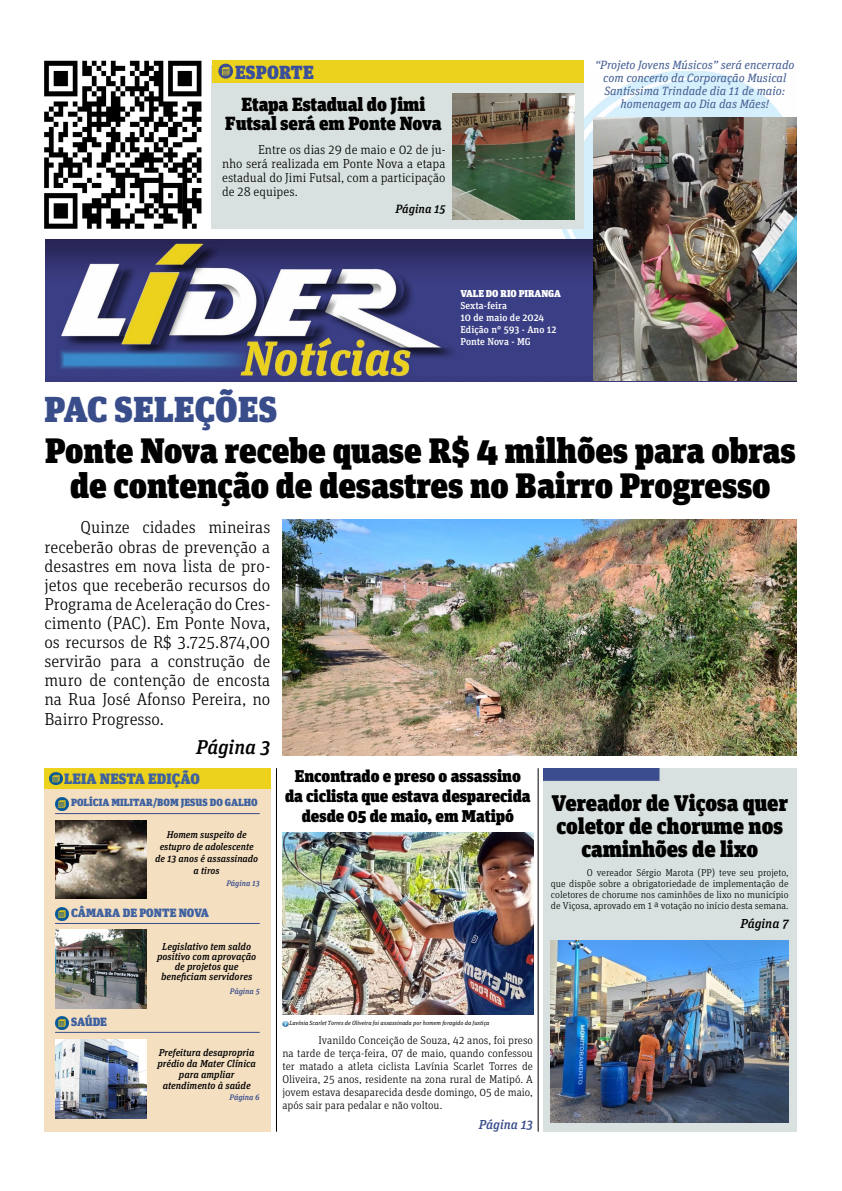
<style>
.page{position:relative;width:842px;height:1191px;background:#fff}
.page>*{position:absolute;margin:0;border:0;box-sizing:border-box;transform-origin:0 0}
.t1{font:900 36px "Unit Slab Pro";letter-spacing:.01em;color:#394d8b}
.t2{font:900 35.3px/35px "Unit Slab Pro";color:#000;text-align:center}
.t3{font:900 22.6px/23px "Unit Slab Pro";color:#000;text-align:center}
.t4{font:italic 500 20px "Unit Slab Pro";color:#000}
.t5{font:900 19px/19px "Unit Slab Pro";letter-spacing:-.005em;color:#000;text-align:center}
.t6{font:900 19px "Unit Slab Pro";letter-spacing:.01em;color:#3c4f9a}
.t7{font:300 17.4px/19.1px "Unit Slab Pro";color:#000;text-align:justify}
.t8{font:900 17px/20px "Unit Slab Pro";color:#000;text-align:center}
.t9{font:900 15px "Unit Slab Pro";letter-spacing:.01em;color:#3e61a0}
.t10{font:300 13px/14px "Unit Slab Pro";color:#000;text-align:justify}
.t11{font:italic 500 13px "Unit Slab Pro";color:#394d8b}
.t12{font:italic 500 13px "Unit Slab Pro";color:#000}
.t13{font:italic 12px/13px "Unit Slab Pro";color:#425c92;text-align:center}
.t14{font:900 12px "Unit Slab Pro";color:#3e61a0}
.t15{font:italic 500 12px "Unit Slab Pro";color:#000}
.t16{font:300 11.2px/13px "Unit Slab Pro";color:#000;text-align:justify}
.t17{font:900 10.4px "Unit Slab Pro";color:#3e61a0}
.t18{font:300 10px/11px "Unit Slab Pro";color:#000;text-align:justify}
.t19{font:italic 500 10px/11px "Unit Slab Pro";color:#000;text-align:center}
.t20{font:500 10px/12px "Unit Slab Pro";color:#fff}
.t21{font:900 10px "Unit Slab Pro";color:#fff}
.t22{font:italic 500 9.8px/11.8px "Unit Slab Pro";color:#000;text-align:center}
.t23{font:italic 500 8px "Unit Slab Pro";color:#394d8b}
.t24{font:italic 6px "Unit Slab Pro";color:#000}
</style>
<div class="page">
<img style="left:562px;top:71px;width:235px;height:168px">
<img style="left:45px;top:239px;width:752px;height:142px">
<img style="left:593px;top:118px;width:203px;height:262px">
<img style="left:44px;top:60px;width:158px;height:169px">
<div style="left:44px;top:789px;width:226px;height:342px;background:#f5dfc1"></div>
<div style="left:44px;top:768px;width:226px;height:21px;background:#ecd21c"></div>
<svg style="left:50px;top:772px;width:12px;height:13px"></svg>
<svg style="left:55px;top:1016px;width:13px;height:13px"></svg>
<hr style="left:55px;top:1031px;width:205px;height:1px;background:#394d8b">
<img style="left:55px;top:1039px;width:91px;height:79px">
<svg style="left:55px;top:798px;width:13px;height:12px"></svg>
<hr style="left:55px;top:813px;width:205px;height:1px;background:#394d8b">
<img style="left:55px;top:820px;width:91px;height:78px">
<hr style="left:55px;top:923px;width:205px;height:1px;background:#394d8b">
<img style="left:55px;top:930px;width:91px;height:78px">
<svg style="left:55px;top:907px;width:13px;height:13px"></svg>
<img style="left:282px;top:519px;width:514px;height:236px">
<div style="left:212px;top:82px;width:372px;height:147px;background:#d8e1df"></div>
<div style="left:212px;top:60px;width:372px;height:22px;background:#ecd21c"></div>
<svg style="left:218px;top:64px;width:15px;height:15px"></svg>
<img style="left:452px;top:94px;width:122px;height:125px">
<img style="left:283px;top:832px;width:250px;height:183px">
<hr style="left:538px;top:768px;width:1px;height:363px;background:#000">
<hr style="left:276px;top:768px;width:1px;height:363px;background:#000">
<div style="left:543px;top:768px;width:253px;height:363px;background:#d8e1df"></div>
<img style="left:551px;top:941px;width:237px;height:181px">
<svg style="left:283px;top:1021px;width:5px;height:5px"></svg>
<p class="t6" style="left:235px;top:58px;width:80px">ESPORTE</p>
<p class="t5" style="left:225px;top:94px;width:218px">Etapa Estadual do Jimi<br>Futsal será em Ponte Nova</p>
<p class="t10" style="left:222px;top:142px;width:225px;text-indent:36px">Entre os dias 29 de maio e 02 de ju&shy;nho será realizada em Ponte Nova a etapa estadual do Jimi Futsal, com a participação de 28 equipes.</p>
<p class="t15" style="left:395px;top:201px;width:52px">Página 15</p>
<h1 class="t1" style="left:45px;top:382px;width:234px">PAC SELEÇÕES</h1>
<p class="t21" style="left:460px;top:285px;width:102px">VALE DO RIO PIRANGA</p>
<p class="t20" style="left:460px;top:299px;width:97px">Sexta-feira<br>10 de maio de 2024<br>Edição n° 593 - Ano 12<br>Ponte Nova - MG</p>
<p class="t13" style="left:595px;top:58px;width:201px">“Projeto Jovens Músicos” será encerrado com concerto da Corporação Musical Santíssima Trindade dia 11 de maio: homenagem ao Dia das Mães!</p>
<h2 class="t2" style="left:45px;top:431px;width:752px">Ponte Nova recebe quase R$ 4 milhões para obras de contenção de desastres no Bairro Progresso</h2>
<p class="t7" style="left:44px;top:517px;width:228px;text-indent:36px">Quinze cidades mineiras receberão obras de prevenção a desastres em nova lista de pro&shy;jetos que receberão recursos do Programa de Aceleração do Cres&shy;cimento (PAC). Em Ponte Nova, os recursos de R$ 3.725.874,00 servirão para a construção de muro de contenção de encosta na Rua José Afonso Pereira, no Bairro Progresso.</p>
<p class="t4" style="left:196px;top:733px;width:76px">Página 3</p>
<p class="t9" style="left:64px;top:767px;width:137px">LEIA NESTA EDIÇÃO</p>
<p class="t17" style="left:71px;top:794px;width:188px">POLÍCIA MILITAR/BOM JESUS DO GALHO</p>
<p class="t22" style="left:155px;top:828px;width:105px">Homem suspeito de estupro de adolescente de 13 anos é assassinado a tiros</p>
<p class="t14" style="left:71px;top:904px;width:139px">CÂMARA DE PONTE NOVA</p>
<p class="t23" style="left:226px;top:877px;width:35px">Página 13</p>
<p class="t19" style="left:157px;top:941px;width:101px;line-height:10px">Legislativo tem saldo positivo com aprovação de projetos que beneficiam servidores</p>
<p class="t14" style="left:71px;top:1013px;width:37px">SAÚDE</p>
<p class="t23" style="left:230px;top:985px;width:31px">Página 5</p>
<p class="t19" style="left:157px;top:1046px;width:100px">Prefeitura desapropria prédio da Mater Clínica para ampliar atendimento à saúde</p>
<p class="t23" style="left:229px;top:1091px;width:32px">Página 6</p>
<p class="t8" style="left:285px;top:765px;width:247px">Encontrado e preso o assassino da ciclista que estava desparecida desde 05 de maio, em Matipó</p>
<p class="t3" style="left:551px;top:790px;width:238px">Vereador de Viçosa quer coletor de chorume nos caminhões de lixo</p>
<p class="t18" style="left:551px;top:866px;width:239px;text-indent:36px">O vereador Sérgio Marota (PP) teve seu projeto, que dispõe sobre a obrigatoriedade de implementação de coletores de chorume nos caminhões de lixo no município de Viçosa, aprovado em 1 ª votação no início desta semana.</p>
<p class="t12" style="left:740px;top:914px;width:50px">Página 7</p>
<p class="t24" style="left:290px;top:1019px;width:201px">Lavínia Scarlet Torres de Oliveira foi assassinada por homem foragido da Justiça</p>
<p class="t16" style="left:282px;top:1033px;width:252px;text-indent:36px">Ivanildo Conceição de Souza, 42 anos, foi preso na tarde de terça-feira, 07 de maio, quando confessou ter matado a atleta ciclista Lavínia Scarlet Torres de Oliveira, 25 anos, residente na zona rural de Matipó. A jovem estava desaparecida desde domingo, 05 de maio, após sair para pedalar e não voltou.</p>
<p class="t11" style="left:479px;top:1115px;width:56px">Página 13</p>
</div>
